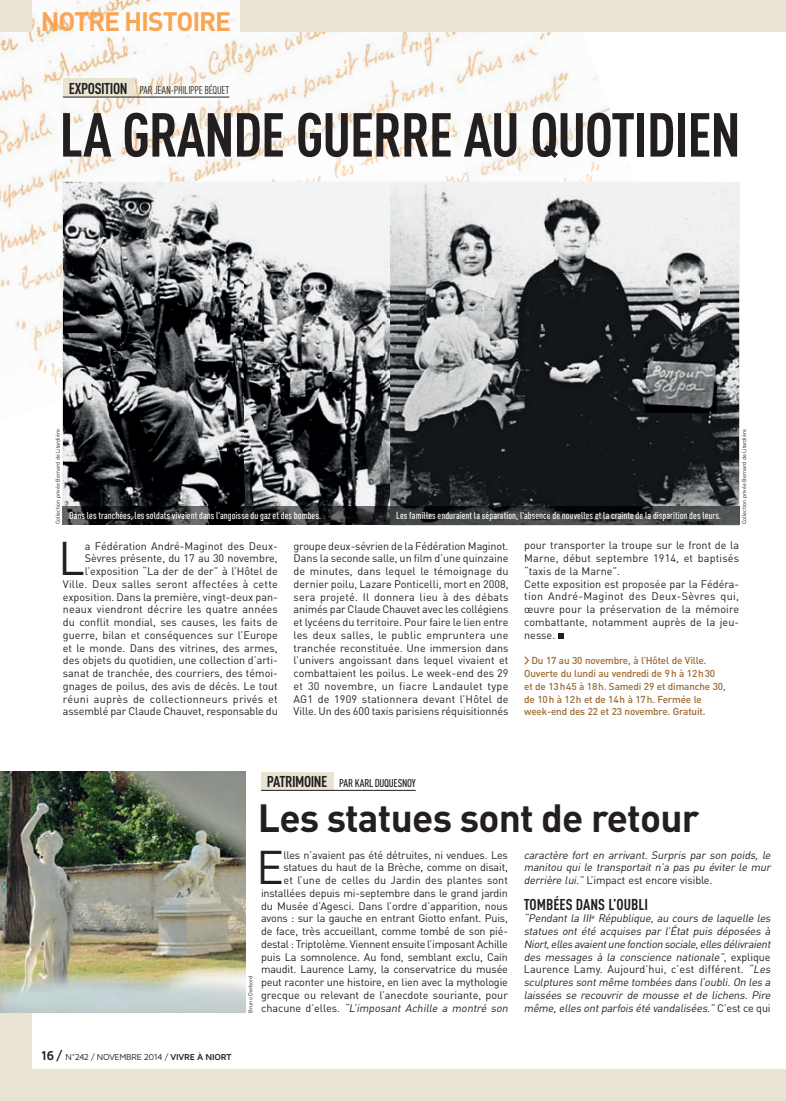
<style>
.page{position:relative;width:786px;height:1101px;background:#fff}
.page>*{position:absolute;margin:0;border:0;box-sizing:border-box;transform-origin:0 0}
.t1{font:700 61px "DIN Cond";letter-spacing:-.02em;color:#231f20}
.t2{font:46.7px "DIN";color:#231f20}
.t3{font:700 38.8px "DIN";letter-spacing:-.02em;color:#231f20}
.t4{font:700 26.4px "DIN";letter-spacing:-.045em;color:#f9a654}
.t5{font:700 15.5px "DIN Cond";color:#231f20}
.t6{font:11.1px "DIN Cond";letter-spacing:-.02em;color:#231f20}
.t7{font:500 11.1px "DIN Cond";letter-spacing:-.02em;color:#231f20}
.t8{font:10.8px/12.8px "DIN";color:#231f20;text-align:right}
.t9{font:italic 10.8px/12.8px "DIN";color:#231f20;text-align:justify}
.t10{font:500 10px/12.8px "DIN";letter-spacing:-.02em;color:#9d6932}
.t11{font:500 10px "DIN Cond";letter-spacing:.01em;color:#fff}
.t12{font:8.9px "Maven Pro";letter-spacing:-.04em;color:#231f20}
.t13{font:5.5px "DIN";color:#231f20}
.s1{font-weight:700;font-size:15.5px}
.s2{font-weight:700;font-size:13.3px}
.s3{font-weight:700}
.s4{font-style:italic}
.s5{font-style:normal}
</style>
<div class="page">
<img style="left:0;top:0;width:108px;height:229px">
<img style="left:108px;top:0;width:294px;height:182px">
<img style="left:402px;top:31px;width:225px;height:150px">
<img style="left:0;top:229px;width:63px;height:128px">
<img style="left:176px;top:93px;width:275px;height:89px">
<img style="left:301px;top:131px;width:163px;height:51px">
<img style="left:427px;top:168px;width:42px;height:14px">
<img style="left:36px;top:357px;width:27px;height:66px">
<img style="left:544px;top:152px;width:84px;height:30px">
<div style="left:0;top:0;width:31px;height:31px;background:#e8e3d3"></div>
<div style="left:241px;top:0;width:545px;height:31px;background:#e8e3d3"></div>
<div style="left:0;top:1013px;width:31px;height:88px;background:#e8e3d3"></div>
<div style="left:0;top:1069px;width:786px;height:32px;background:#e8e3d3"></div>
<svg style="left:559px;top:633px;width:5px;height:6px"></svg>
<svg style="left:524px;top:657px;width:5px;height:7px"></svg>
<div style="left:261px;top:772px;width:72px;height:19px;background:#e8e3d3"></div>
<hr style="left:261px;top:790px;width:155px;height:1px;background:#231f20">
<img style="left:390px;top:182px;width:349px;height:324px">
<img style="left:63px;top:182px;width:181px;height:324px">
<img style="left:244px;top:182px;width:146px;height:324px">
<hr style="left:63px;top:525px;width:327px;height:1px;background:#727477">
<img style="left:63px;top:506px;width:327px;height:19px">
<svg style="left:390px;top:506px;width:349px;height:19px;background:#353739"></svg>
<div style="left:63px;top:79px;width:71px;height:18px;background:#e8e3d3"></div>
<hr style="left:63px;top:97px;width:166px;height:1px;background:#231f20">
<img style="left:0;top:772px;width:245px;height:241px">
<p class="t4" style="left:41px;top:13px;width:192px">NOTRE HISTOIRE</p>
<p class="t6" style="left:69px;top:86px;width:162px"><span class="s1">EXPOSITION</span> PAR JEAN-PHILIPPE BÉQUET</p>
<p class="t1" style="left:59px;top:114px;width:683px">LA GRANDE GUERRE AU QUOTIDIEN</p>
<p class="t13" style="left:56px;top:524px;width:97px;rotate:-90deg">Collection privée Bernard de Litardière</p>
<p class="t13" style="left:742px;top:524px;width:97px;rotate:-90deg">Collection privée Bernard de Litardière</p>
<p class="t11" style="left:69px;top:512px;width:254px">Dans les tranchées, les soldats vivaient dans l'angoisse du gaz et des bombes.</p>
<p class="t11" style="left:396px;top:512px;width:326px">Les familles enduraient la séparation, l'absence de nouvelles et la crainte de la disparition des leurs.</p>
<p class="t8" style="left:63px;top:541px;width:216px">a Fédération André-Maginot des Deux-Sèvres présente, du 17 au 30 novembre, l’exposition “La der de der” à l’Hôtel de Ville. Deux salles seront affectées à cette exposition. Dans la première, vingt-deux pan&shy;neaux viendront décrire les quatre années du conflit mondial, ses causes, les faits de guerre, bilan et conséquences sur l’Europe et le monde. Dans des vitrines, des armes, des objets du quotidien, une collection d’arti&shy;sanat de tranchée, des courriers, des témoi&shy;gnages de poilus, des avis de décès. Le tout réuni auprès de collectionneurs privés et assemblé par Claude Chauvet, responsable du</p>
<p class="t8" style="left:294px;top:540px;width:216px;text-align:justify">groupe deux-sévrien de la Fédération Maginot.<br>Dans la seconde salle, un film d’une quinzaine de minutes, dans lequel le témoignage du dernier poilu, Lazare Ponticelli, mort en 2008, sera projeté. Il donnera lieu à des débats animés par Claude Chauvet avec les collégiens et lycéens du territoire. Pour faire le lien entre les deux salles, le public empruntera une tranchée reconstituée. Une immersion dans l’univers angoissant dans lequel vivaient et combattaient les poilus. Le week-end des 29 et 30 novembre, un fiacre Landaulet type AG1 de 1909 stationnera devant l’Hôtel de Ville. Un des 600 taxis parisiens réquisitionnés</p>
<p class="t8" style="left:524px;top:540px;width:216px;text-align:left">pour transporter la troupe sur le front de la Marne, début septembre 1914, et baptisés “taxis de la Marne”.<br>Cette exposition est proposée par la Fédéra&shy;tion André-Maginot des Deux-Sèvres qui, œuvre pour la préservation de la mémoire combattante, notamment auprès de la jeu&shy;nesse.</p>
<p class="t2" style="left:58px;top:542px;width:28px">L</p>
<p class="t10" style="left:524px;top:656px;width:203px;text-indent:7px">Du 17 au 30 novembre, à l’Hôtel de Ville.<br>Ouverte du lundi au vendredi de 9 h à 12 h 30 et de 13 h 45 à 18 h. Samedi 29 et dimanche 30, de 10 h à 12 h et de 14 h à 17 h. Fermée le week-end des 22 et 23 novembre. Gratuit.</p>
<p class="t12" style="left:41px;top:1052px;width:192px"><span class="s2">16 /</span> N°242 / NOVEMBRE 2014 / <span class="s3">VIVRE À NIORT</span></p>
<p class="t13" style="left:249px;top:1013px;width:38px;rotate:-90deg">Bruno Derbord</p>
<p class="t7" style="left:267px;top:779px;width:150px"><span class="s1">PATRIMOINE</span> PAR KARL DUQUESNOY</p>
<p class="t3" style="left:258px;top:805px;width:443px">Les statues sont de retour</p>
<p class="t2" style="left:256px;top:851px;width:29px">E</p>
<p class="t8" style="left:261px;top:850px;width:250px">lles n’avaient pas été détruites, ni vendues. Les statues du haut de la Brèche, comme on disait,<br>et l’une de celles du Jardin des plantes sont installées depuis mi-septembre dans le grand jardin du Musée d’Agesci. Dans l’ordre d’apparition, nous avons : sur la gauche en entrant Giotto enfant. Puis, de face, très accueillant, comme tombé de son pié&shy;destal : Triptolème. Viennent ensuite l’imposant Achille puis La somnolence. Au fond, semblant exclu, Caïn maudit. Laurence Lamy, la conservatrice du musée peut raconter une histoire, en lien avec la mythologie grecque ou relevant de l’anecdote souriante, pour c h a c u n e d ’ e l le s . <span class="s4">“L’imposant Achille a montré son</span></p>
<p class="t9" style="left:524px;top:850px;width:250px">caractère fort en arrivant. Surpris par son poids, le manitou qui le transportait n’a pas pu éviter le mur derrière lui.” <span class="s5">L’impact est encore visible.</span></p>
<p class="t5" style="left:524px;top:899px;width:126px">TOMBÉES DANS L’OUBLI</p>
<p class="t9" style="left:524px;top:913px;width:250px;text-align:left">“Pendant la III<sup>e</sup> République, au cours de laquelle les statues ont été acquises par l’État puis déposées à Niort,elles avaientune fonction sociale,elles délivraient des messages à la conscience nationale”<span class="s5">, ex p l i q u e Laurence Lamy. Aujourd’hui, c’est différent.</span> “Les sculptures sont même tombées dans l’oubli. On les a laissées se recouvrir de mousse et de lichens. Pire même,elles ontparfois été vandalisées.” <span class="s5">C ’ e st ce q u i</span></p>
</div>
